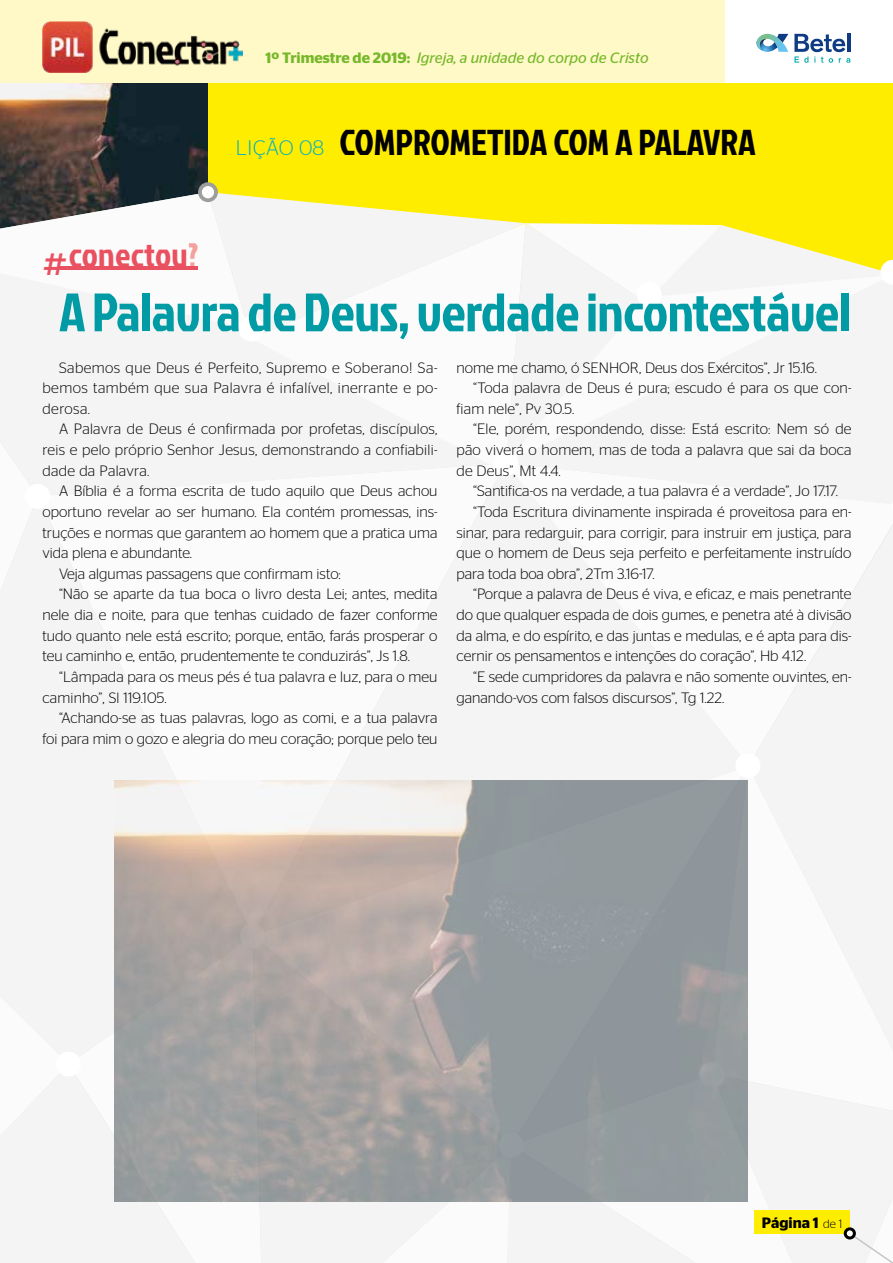
<style>
.page{position:relative;width:893px;height:1263px;background:#fff}
.page>*{position:absolute;margin:0;border:0;box-sizing:border-box;transform-origin:0 0}
.t1{font:54px "Jockey One";letter-spacing:-.01em;color:#009ba4}
.t2{font:36px "Jockey One";color:#000}
.t3{font:34.05px "Jockey One";letter-spacing:.01em;color:#ea5160}
.t4{font:300 15px/20.7px "Stag Sans";color:#000;text-align:justify}
.t5{font:italic 15px "Stag Sans";color:#76b82a}
.t6{font:600 15px "Stag Sans";color:#000}
.s1{font-weight:600;font-style:normal}
.s2{font-size:40.8px}
.s3{color:#f4a09d}
.s4{font-family:"Stag Sans";font-weight:300;font-size:21px;color:#00aec3}
.s5{font-weight:300;font-size:12px}
</style>
<div class="page">
<div style="left:0;top:0;width:893px;height:124px;background:#fff9c7"></div>
<div style="left:725px;top:0;width:168px;height:124px;background:#fff"></div>
<div style="left:43px;top:84px;width:850px;height:235px;background:#ffed00"></div>
<img style="left:0;top:84px;width:208px;height:108px">
<svg style="left:0;top:192px;width:208px;height:81px;background:#cccbcb"></svg>
<div style="left:0;top:273px;width:251px;height:190px;background:#f4f4f4"></div>
<svg style="left:208px;top:193px;width:315px;height:146px;fill:#f8f4f4"></svg>
<div style="left:251px;top:223px;width:255px;height:240px;background:#f4f4f4"></div>
<div style="left:0;top:442px;width:38px;height:44px;background:#f4f4f4"></div>
<div style="left:38px;top:463px;width:215px;height:32px;background:#f4f4f4"></div>
<svg style="left:253px;top:463px;width:253px;height:303px"></svg>
<div style="left:506px;top:504px;width:234px;height:262px;background:#f4f4f4"></div>
<div style="left:0;top:508px;width:177px;height:488px;background:#f4f4f4"></div>
<div style="left:755px;top:524px;width:138px;height:242px;background:#f4f4f4"></div>
<svg style="left:506px;top:473px;width:387px;height:31px"></svg>
<div style="left:69px;top:936px;width:46px;height:60px;background:#f4f4f4"></div>
<div style="left:264px;top:1202px;width:118px;height:61px;background:#f4f4f4"></div>
<div style="left:511px;top:766px;width:201px;height:14px;background:#f4f4f4"></div>
<svg style="left:712px;top:766px;width:181px;height:284px"></svg>
<div style="left:382px;top:1202px;width:313px;height:61px;background:#f4f4f4"></div>
<div style="left:0;top:996px;width:264px;height:267px;background:#f4f4f4"></div>
<div style="left:493px;top:451px;width:26px;height:25px;background:#fff;border-radius:50%"></div>
<div style="left:735px;top:753px;width:26px;height:25px;background:#fff;border-radius:50%"></div>
<div style="left:506px;top:223px;width:387px;height:250px;background:#f4f4f4"></div>
<div style="left:56px;top:1051px;width:25px;height:26px;background:#fff;border-radius:50%"></div>
<div style="left:636px;top:281px;width:26px;height:26px;background:#fff;border-radius:50%"></div>
<div style="left:238px;top:316px;width:26px;height:26px;background:#fff;border-radius:50%"></div>
<div style="left:25px;top:484px;width:25px;height:25px;background:#fff;border-radius:50%"></div>
<div style="left:200px;top:184px;width:16px;height:16px;background:#fff;border-radius:50%"></div>
<div style="left:198px;top:182px;width:20px;height:20px;border:4px solid #9d9d9c;border-radius:50%"></div>
<hr style="left:59px;top:267px;width:139px;height:3px;background:#ea5160">
<svg style="left:794px;top:34px;width:56px;height:29px"></svg>
<svg style="left:756px;top:34px;width:32px;height:18px"></svg>
<img style="left:43px;top:22px;width:200px;height:51px">
<div style="left:748px;top:1081px;width:145px;height:182px;background:#f4f4f4"></div>
<div style="left:755px;top:1210px;width:95px;height:23px;background:#ffed00"></div>
<div style="left:845px;top:1229px;width:9px;height:9px;background:#fff;border-radius:50%"></div>
<div style="left:844px;top:1227px;width:12px;height:12px;border:3px solid #000;border-radius:50%"></div>
<img style="left:115px;top:780px;width:633px;height:422px">
<p class="t5" style="left:266px;top:49px;width:385px"><span class="s1">1º Trimestre de 2019:</span> Igreja, a unidade do corpo de Cristo</p>
<h3 class="t3" style="left:43px;top:230px;width:158px"><span class="s2">#</span>conectou<span class="s3">?</span></h3>
<h2 class="t2" style="left:236px;top:116px;width:521px"><span class="s4">LIÇÃO 08</span> COMPROMETIDA COM A PALAVRA</h2>
<h1 class="t1" style="left:59px;top:273px;width:793px">A Palavra de Deus, verdade incontestável</h1>
<p class="t4" style="left:43px;top:357px;width:396px;text-indent:17px">Sabemos que Deus é Perfeito, Supremo e Soberano! Sa&shy;bemos também que sua Palavra é infalível, inerrante e po&shy;derosa.</p>
<p class="t4" style="left:43px;top:419px;width:396px;text-indent:16px">A Palavra de Deus é confirmada por profetas, discípulos, reis e pelo próprio Senhor Jesus, demonstrando a confiabili&shy;dade da Palavra.</p>
<p class="t4" style="left:59px;top:480px;width:380px">A Bíblia é a forma escrita de tudo aquilo que Deus achou</p>
<p class="t4" style="left:43px;top:501px;width:396px">oportuno revelar ao ser humano. Ela contém promessas, ins-</p>
<p class="t4" style="left:43px;top:522px;width:396px">truções e normas que garantem ao homem que a pratica uma</p>
<p class="t4" style="left:43px;top:542px;width:151px">vida plena e abundante.</p>
<p class="t4" style="left:59px;top:563px;width:283px">Veja algumas passagens que confirmam isto:</p>
<p class="t4" style="left:59px;top:584px;width:380px">“Não se aparte da tua boca o livro desta Lei; antes, medita</p>
<p class="t4" style="left:43px;top:604px;width:396px">nele dia e noite, para que tenhas cuidado de fazer conforme</p>
<p class="t4" style="left:43px;top:625px;width:396px">tudo quanto nele está escrito; porque, então, farás prosperar o</p>
<p class="t4" style="left:43px;top:645px;width:369px">teu caminho e, então, prudentemente te conduzirás”, Js 1.8.</p>
<p class="t4" style="left:59px;top:666px;width:380px">“Lâmpada para os meus pés é tua palavra e luz, para o meu</p>
<p class="t4" style="left:43px;top:687px;width:125px">caminho”, Sl 119.105.</p>
<p class="t4" style="left:59px;top:707px;width:380px">“Achando-se as tuas palavras, logo as comi, e a tua palavra</p>
<p class="t4" style="left:43px;top:728px;width:396px">foi para mim o gozo e alegria do meu coração; porque pelo teu</p>
<p class="t4" style="left:457px;top:357px;width:362px">nome me chamo, ó SENHOR, Deus dos Exércitos”, Jr 15.16.</p>
<p class="t4" style="left:473px;top:377px;width:380px">“Toda palavra de Deus é pura; escudo é para os que con-</p>
<p class="t4" style="left:457px;top:398px;width:119px">fiam nele”, Pv 30.5.</p>
<p class="t4" style="left:473px;top:419px;width:380px">“Ele, porém, respondendo, disse: Está escrito: Nem só de</p>
<p class="t4" style="left:457px;top:439px;width:396px">pão viverá o homem, mas de toda a palavra que sai da boca</p>
<p class="t4" style="left:457px;top:460px;width:106px">de Deus”, Mt 4.4.</p>
<p class="t4" style="left:473px;top:480px;width:366px">“Santifica-os na verdade, a tua palavra é a verdade”, Jo 17.17.</p>
<p class="t4" style="left:473px;top:501px;width:380px">“Toda Escritura divinamente inspirada é proveitosa para en-</p>
<p class="t4" style="left:457px;top:522px;width:396px">sinar, para redarguir, para corrigir, para instruir em justiça, para</p>
<p class="t4" style="left:457px;top:542px;width:396px">que o homem de Deus seja perfeito e perfeitamente instruído</p>
<p class="t4" style="left:457px;top:563px;width:200px">para toda boa obra”, 2Tm 3.16-17.</p>
<p class="t4" style="left:473px;top:584px;width:380px">“Porque a palavra de Deus é viva, e eficaz, e mais penetrante</p>
<p class="t4" style="left:457px;top:604px;width:396px">do que qualquer espada de dois gumes, e penetra até à divisão</p>
<p class="t4" style="left:457px;top:625px;width:396px">da alma, e do espírito, e das juntas e medulas, e é apta para dis-</p>
<p class="t4" style="left:457px;top:645px;width:351px">cernir os pensamentos e intenções do coração”, Hb 4.12.</p>
<p class="t4" style="left:473px;top:666px;width:380px">“E sede cumpridores da palavra e não somente ouvintes, en-</p>
<p class="t4" style="left:457px;top:687px;width:269px">ganando-vos com falsos discursos”, Tg 1.22.</p>
<p class="t6" style="left:762px;top:1214px;width:82px">Página 1 <span class="s5">de 1</span></p>
</div>
